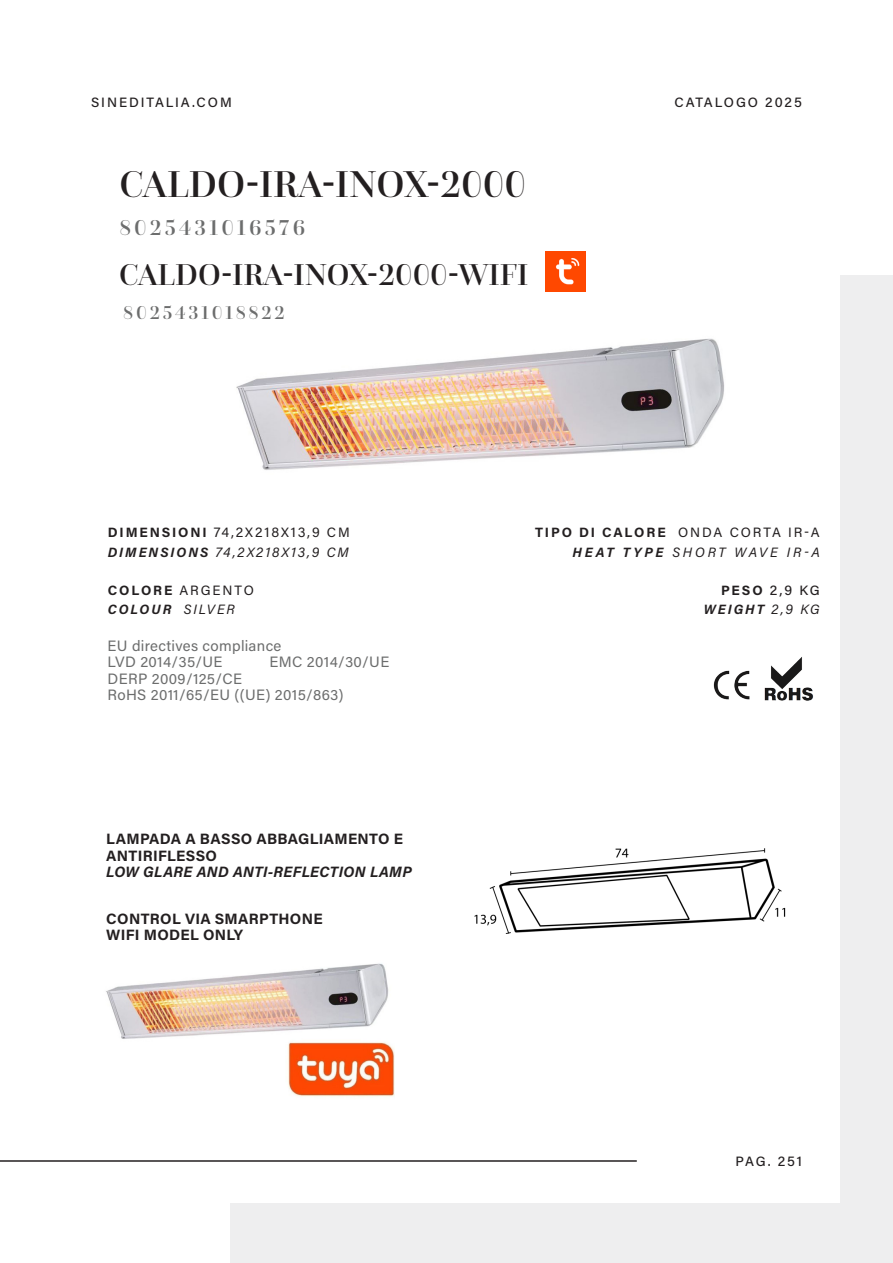
<style>
.page{position:relative;width:893px;height:1263px;background:#fff}
.page>*{position:absolute;margin:0;border:0;box-sizing:border-box;transform-origin:0 0}
.Heading_15_pt___All_Caps{font:500 39px "Questa Grande";color:#231f20}
.Heading_15_pt___All_Caps-2{font:500 31.5px "Questa Grande";color:#231f20}
.Subheading_9_pt___All_Caps{font:500 22.5px "Questa Grande";letter-spacing:.14em;color:#6c6d6d}
.Subheading_9_pt___All_Caps-2{font:500 19.5px "Questa Grande";letter-spacing:.14em;color:#6c6d6d}
.t1{font:15px/16.5px "Acumin Pro";letter-spacing:.02em;color:#6c6d6d}
.Body_10_pt{font:700 15px/16.5px "Acumin Pro";letter-spacing:.02em;color:#231f20}
.Body_10_pt-2{font:italic 700 15px "Acumin Pro";letter-spacing:.025em;color:#231f20}
.Subheading_9_pt___All_Caps-3{font:13.5px "Acumin Pro";letter-spacing:.14em;color:#231f20}
.Subheading_9_pt___All_Caps-4{font:500 13.5px "Acumin Pro";letter-spacing:.135em;color:#231f20}
.Subheading_9_pt___All_Caps-5{font:italic 13.5px "Acumin Pro";letter-spacing:.145em;color:#231f20}
.Subheading_9_pt___All_Caps-6{font:italic 700 13.5px "Acumin Pro";letter-spacing:.145em;color:#231f20}
.Subheading_9_pt___All_Caps-7{font:italic 13.5px "Acumin Pro";letter-spacing:.21em;color:#231f20}
.s1{font-weight:700}
.s2{font-weight:400}
</style>
<div class="page">
<div style="left:231px;top:276px;width:662px;height:987px;background:#eeeeef"></div>
<div style="left:53px;top:60px;width:787px;height:1143px;background:#fff"></div>
<img style="left:236px;top:251px;width:488px;height:219px">
<img style="left:106px;top:963px;width:288px;height:134px">
<img style="left:713px;top:657px;width:101px;height:44px">
<img style="left:546px;top:252px;width:40px;height:39px">
<img style="left:474px;top:848px;width:312px;height:86px">
<hr style="left:0;top:1160px;width:637px;height:2px;background:#231f20">
<p class="Subheading_9_pt___All_Caps-4" style="left:91px;top:93px;width:142px">SINEDITALIA.COM</p>
<p class="Subheading_9_pt___All_Caps-4" style="left:674px;top:93px;width:129px">CATALOGO 2025</p>
<p class="Heading_15_pt___All_Caps" style="left:119px;top:161px;width:408px">CALDO-IRA-INOX-2000</p>
<p class="Subheading_9_pt___All_Caps" style="left:119px;top:214px;width:188px">8025431016576</p>
<p class="Heading_15_pt___All_Caps-2" style="left:119px;top:256px;width:411px">CALDO-IRA-INOX-2000-WIFI</p>
<p class="Subheading_9_pt___All_Caps-2" style="left:123px;top:300px;width:163px">8025431018822</p>
<p class="Subheading_9_pt___All_Caps-3" style="left:108px;top:523px;width:244px"><span class="s1">DIMENSIONI</span> 74,2X218X13,9 CM</p>
<p class="Subheading_9_pt___All_Caps-5" style="left:108px;top:542px;width:243px"><span class="s1">DIMENSIONS</span> 74,2X218X13,9 CM</p>
<p class="Subheading_9_pt___All_Caps-3" style="left:108px;top:581px;width:148px"><span class="s1">COLORE</span> ARGENTO</p>
<p class="Subheading_9_pt___All_Caps-6" style="left:108px;top:600px;width:129px">COLOUR <span class="s2">SILVER</span></p>
<p class="t1" style="left:108px;top:636px;width:175px">EU directives compliance<br>LVD 2014/35/UE</p>
<p class="t1" style="left:270px;top:653px;width:121px">EMC 2014/30/UE</p>
<p class="t1" style="left:108px;top:669px;width:237px">DERP 2009/125/CE<br>RoHS 2011/65/EU ((UE) 2015/863)</p>
<p class="Body_10_pt" style="left:106px;top:830px;width:298px">LAMPADA A BASSO ABBAGLIAMENTO E<br>ANTIRIFLESSO</p>
<p class="Body_10_pt-2" style="left:106px;top:861px;width:307px">LOW GLARE AND ANTI-REFLECTION LAMP</p>
<p class="Body_10_pt" style="left:106px;top:909px;width:218px">CONTROL VIA SMARPTHONE</p>
<p class="Body_10_pt" style="left:106px;top:926px;width:138px">WIFI MODEL ONLY</p>
<p class="Subheading_9_pt___All_Caps-3" style="left:535px;top:523px;width:286px"><span class="s1">TIPO DI CALORE</span> ONDA CORTA IR-A</p>
<p class="Subheading_9_pt___All_Caps-7" style="left:572px;top:542px;width:249px"><span class="s1">HEAT TYPE</span> SHORT WAVE IR-A</p>
<p class="Subheading_9_pt___All_Caps-4" style="left:721px;top:581px;width:100px"><span class="s1">PESO</span> 2,9 KG</p>
<p class="Subheading_9_pt___All_Caps-6" style="left:704px;top:600px;width:117px">WEIGHT <span class="s2">2,9 KG</span></p>
<p class="Subheading_9_pt___All_Caps-4" style="left:736px;top:1152px;width:68px">PAG. 251</p>
</div>
